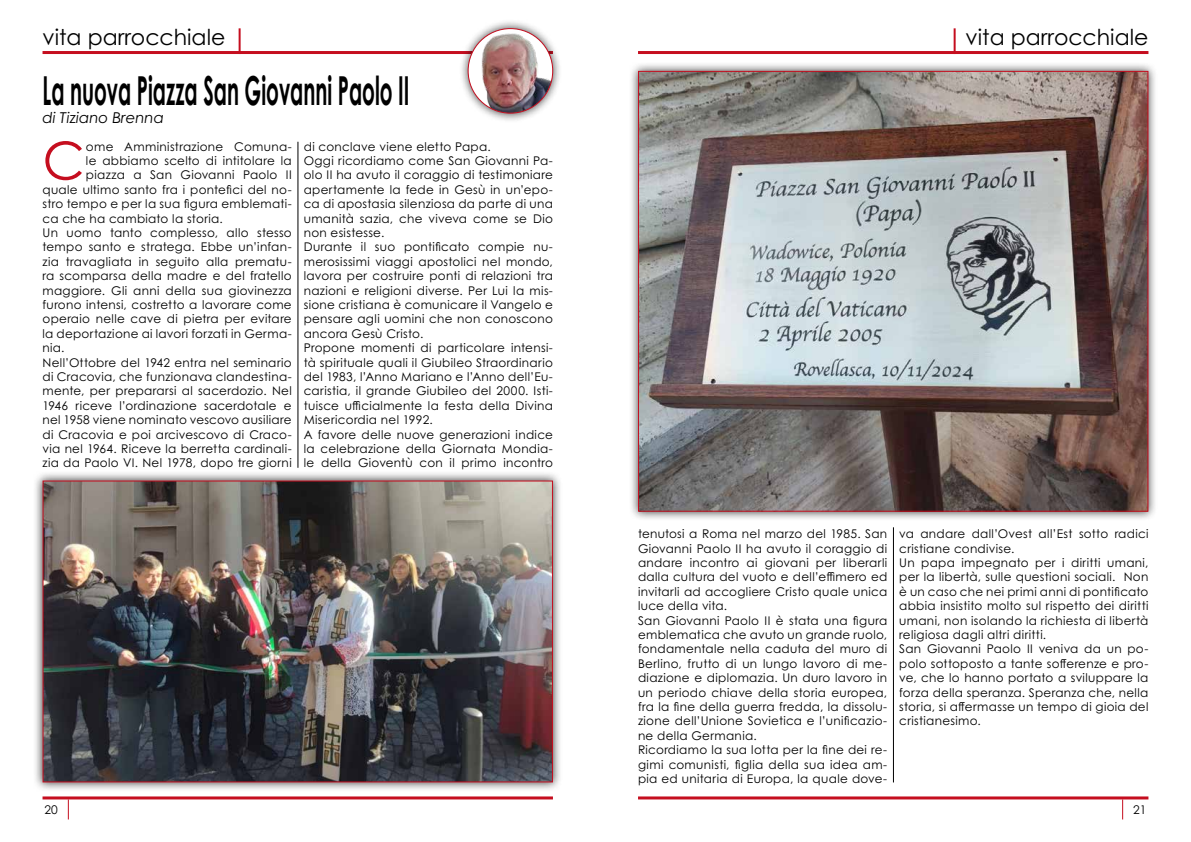
<style>
.page{position:relative;width:1191px;height:842px;background:#fff}
.page>*{position:absolute;margin:0;border:0;box-sizing:border-box;transform-origin:0 0}
.t1{font:52.1px "Century Gothic Pro";color:#c50e1f}
.t2{font:700 40px "Century Gothic Pro";color:#000;scale:.5 1}
.t3{font:22px "Century Gothic Pro";color:#000}
.t4{font:italic 15px "Century Gothic Pro";color:#000}
.t5{font:12px/14.4px "Century Gothic Pro";letter-spacing:.025em;color:#000}
</style>
<div class="page">
<hr style="left:638px;top:796px;width:510px;height:3px;background:#c50e1f">
<hr style="left:43px;top:796px;width:510px;height:3px;background:#c50e1f">
<svg style="left:1122px;top:799px;width:1px;height:20px"></svg>
<svg style="left:68px;top:799px;width:1px;height:20px"></svg>
<hr style="left:43px;top:51px;width:510px;height:3px;background:#c50e1f">
<hr style="left:638px;top:51px;width:510px;height:3px;background:#c50e1f">
<hr style="left:953px;top:28px;width:2px;height:26px;background:#c50e1f">
<hr style="left:239px;top:28px;width:2px;height:26px;background:#c50e1f">
<hr style="left:298px;top:142px;width:1px;height:326px;background:#000">
<hr style="left:893px;top:527px;width:1px;height:255px;background:#000">
<div style="left:33px;top:471px;width:529px;height:321px;background:#000;opacity:.75"></div>
<img style="left:45px;top:482px;width:506px;height:298px">
<div style="left:43px;top:480px;width:510px;height:302px;border:1px solid #c50e1f"></div>
<div style="left:628px;top:61px;width:529px;height:460px;background:#000;opacity:.75"></div>
<img style="left:640px;top:73px;width:506px;height:437px">
<div style="left:459px;top:19px;width:103px;height:104px;background:#000;opacity:.75"></div>
<div style="left:468px;top:29px;width:85px;height:84px;background:#fff;border-radius:50%"></div>
<img style="left:479px;top:29px;width:74px;height:84px">
<h3 class="t3" style="left:43px;top:23px;width:184px">vita parrocchiale</h3>
<h2 class="t2" style="left:43px;top:66px;width:735px">La nuova Piazza San Giovanni Paolo II</h2>
<p class="t4" style="left:43px;top:109px;width:123px">di Tiziano Brenna</p>
<h1 class="t1" style="left:43px;top:129px;width:44px">C</h1>
<p class="t5" style="left:86px;top:139px;width:207px">ome Amministrazione Comuna-</p>
<p class="t5" style="left:86px;top:153px;width:207px">le abbiamo scelto di intitolare la</p>
<p class="t5" style="left:86px;top:168px;width:207px">piazza a San Giovanni Paolo II</p>
<p class="t5" style="left:43px;top:182px;width:251px">quale ultimo santo fra i pontefici del no-</p>
<p class="t5" style="left:43px;top:196px;width:251px">stro tempo e per la sua figura emblemati-</p>
<p class="t5" style="left:43px;top:211px;width:182px">ca che ha cambiato la storia.</p>
<p class="t5" style="left:43px;top:225px;width:251px">Un uomo tanto complesso, allo stesso</p>
<p class="t5" style="left:43px;top:240px;width:251px">tempo santo e stratega. Ebbe un’infan-</p>
<p class="t5" style="left:43px;top:254px;width:251px">zia travagliata in seguito alla prematu-</p>
<p class="t5" style="left:43px;top:268px;width:251px">ra scomparsa della madre e del fratello</p>
<p class="t5" style="left:43px;top:283px;width:251px">maggiore. Gli anni della sua giovinezza</p>
<p class="t5" style="left:43px;top:297px;width:251px">furono intensi, costretto a lavorare come</p>
<p class="t5" style="left:43px;top:312px;width:251px">operaio nelle cave di pietra per evitare</p>
<p class="t5" style="left:43px;top:326px;width:251px">la deportazione ai lavori forzati in Germa-</p>
<p class="t5" style="left:43px;top:340px;width:24px">nia.</p>
<p class="t5" style="left:43px;top:355px;width:251px">Nell’Ottobre del 1942 entra nel seminario</p>
<p class="t5" style="left:43px;top:369px;width:251px">di Cracovia, che funzionava clandestina-</p>
<p class="t5" style="left:43px;top:384px;width:251px">mente, per prepararsi al sacerdozio. Nel</p>
<p class="t5" style="left:43px;top:398px;width:251px">1946 riceve l’ordinazione sacerdotale e</p>
<p class="t5" style="left:43px;top:412px;width:251px">nel 1958 viene nominato vescovo ausiliare</p>
<p class="t5" style="left:43px;top:427px;width:251px">di Cracovia e poi arcivescovo di Craco-</p>
<p class="t5" style="left:43px;top:441px;width:251px">via nel 1964. Riceve la berretta cardinali-</p>
<p class="t5" style="left:43px;top:456px;width:251px">zia da Paolo VI. Nel 1978, dopo tre giorni</p>
<p class="t5" style="left:304px;top:139px;width:251px">di conclave viene eletto Papa.<br>Oggi ricordiamo come San Giovanni Pa&shy;olo II ha avuto il coraggio di testimoniare apertamente la fede in Gesù in un’epo&shy;ca di apostasia silenziosa da parte di una umanità sazia, che viveva come se Dio non esistesse.<br>Durante il suo pontificato compie nu&shy;merosissimi viaggi apostolici nel mondo, lavora per costruire ponti di relazioni tra nazioni e religioni diverse. Per Lui la mis&shy;sione cristiana è comunicare il Vangelo e pensare agli uomini che non conoscono ancora Gesù Cristo.<br>Propone momenti di particolare intensi&shy;tà spirituale quali il Giubileo Straordinario del 1983, l’Anno Mariano e l’Anno dell’Eu&shy;caristia, il grande Giubileo del 2000. Isti&shy;tuisce ufficialmente la festa della Divina Misericordia nel 1992.<br>A favore delle nuove generazioni indice la celebrazione della Giornata Mondia&shy;le della Gioventù con il primo incontro</p>
<h3 class="t3" style="left:965px;top:23px;width:184px">vita parrocchiale</h3>
<p class="t5" style="left:638px;top:526px;width:251px">tenutosi a Roma nel marzo del 1985. San Giovanni Paolo II ha avuto il coraggio di andare incontro ai giovani per liberarli dalla cultura del vuoto e dell’effimero ed invitarli ad accogliere Cristo quale unica luce della vita.<br>San Giovanni Paolo II è stata una figura emblematica che avuto un grande ruolo, fondamentale nella caduta del muro di Berlino, frutto di un lungo lavoro di me&shy;diazione e diplomazia. Un duro lavoro in un periodo chiave della storia europea, fra la fine della guerra fredda, la dissolu&shy;zione dell’Unione Sovietica e l’unificazio&shy;ne della Germania.<br>Ricordiamo la sua lotta per la fine dei re&shy;gimi comunisti, figlia della sua idea am&shy;pia ed unitaria di Europa, la quale dove-</p>
<p class="t5" style="left:899px;top:526px;width:251px">va andare dall’Ovest all’Est sotto radici cristiane condivise.<br>Un papa impegnato per i diritti umani, per la libertà, sulle questioni sociali. Non è un caso che nei primi anni di pontificato abbia insistito molto sul rispetto dei diritti umani, non isolando la richiesta di libertà religiosa dagli altri diritti.<br>San Giovanni Paolo II veniva da un po&shy;polo sottoposto a tante sofferenze e pro&shy;ve, che lo hanno portato a sviluppare la forza della speranza. Speranza che, nella storia, si affermasse un tempo di gioia del cristianesimo.</p>
<p class="t5" style="left:45px;top:802px;width:15px">20</p>
<p class="t5" style="left:1133px;top:802px;width:15px">21</p>
</div>
